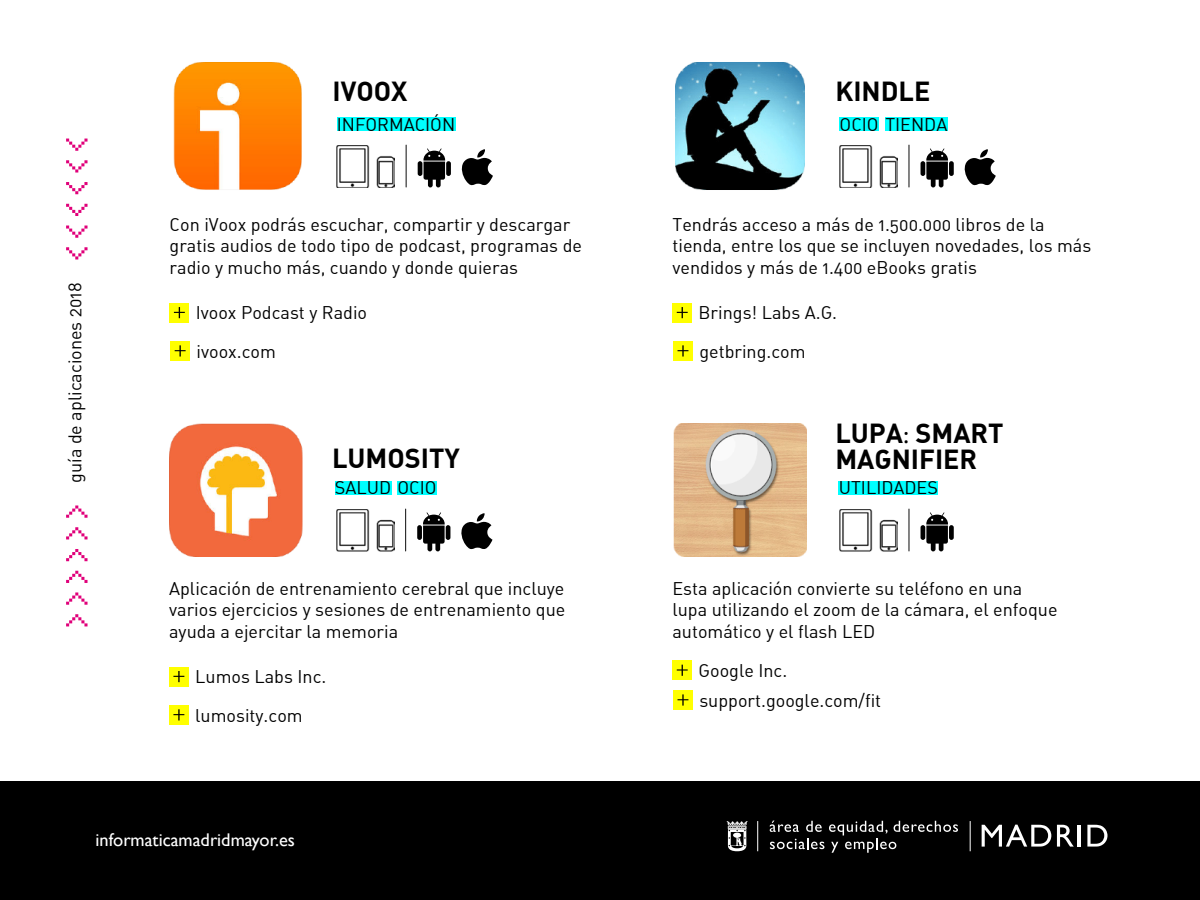
<style>
.page{position:relative;width:1200px;height:900px;background:#fff}
.page>*{position:absolute;margin:0;border:0;box-sizing:border-box;transform-origin:0 0}
.t1{font:700 27px/25.5px "DIN Alternate";color:#000}
.t2{font:18.3px "Gill Sans";color:#fff}
.t3{font:18px/21.6px "DIN Alternate";color:#000}
.s1{font-family:"Minion Pro";font-weight:400}
</style>
<div class="page">
<div style="left:0;top:782px;width:1200px;height:118px;background:#000"></div>
<svg style="left:726px;top:821px;width:22px;height:30px"></svg>
<hr style="left:970px;top:821px;width:1px;height:30px;background:#fff">
<hr style="left:757px;top:821px;width:1px;height:30px;background:#fff">
<svg style="left:982px;top:825px;width:69px;height:22px"></svg>
<svg style="left:1057px;top:825px;width:17px;height:22px"></svg>
<hr style="left:1078px;top:825px;width:3px;height:22px;background:#fff">
<svg style="left:1087px;top:825px;width:21px;height:22px"></svg>
<svg style="left:770px;top:821px;width:188px;height:32px"></svg>
<svg style="left:66px;top:549px;width:22px;height:12px"></svg>
<svg style="left:66px;top:527px;width:22px;height:12px"></svg>
<svg style="left:66px;top:506px;width:22px;height:12px"></svg>
<svg style="left:66px;top:614px;width:22px;height:12px"></svg>
<svg style="left:66px;top:592px;width:22px;height:13px"></svg>
<svg style="left:66px;top:571px;width:22px;height:12px"></svg>
<svg style="left:66px;top:204px;width:22px;height:12px"></svg>
<svg style="left:66px;top:226px;width:22px;height:12px"></svg>
<svg style="left:66px;top:247px;width:22px;height:13px"></svg>
<svg style="left:66px;top:139px;width:22px;height:12px"></svg>
<svg style="left:66px;top:160px;width:22px;height:13px"></svg>
<svg style="left:66px;top:182px;width:22px;height:12px"></svg>
<img style="left:170px;top:423px;width:133px;height:134px">
<div style="left:169px;top:667px;width:20px;height:19px;background:#ff0"></div>
<svg style="left:173px;top:671px;width:11px;height:11px"></svg>
<div style="left:169px;top:705px;width:20px;height:20px;background:#ff0"></div>
<svg style="left:173px;top:709px;width:11px;height:11px"></svg>
<img style="left:336px;top:509px;width:58px;height:42px">
<div style="left:417px;top:525px;width:5px;height:15px;background:#000;border-radius:2px"></div>
<svg style="left:423px;top:512px;width:22px;height:39px"></svg>
<hr style="left:446px;top:525px;width:4px;height:15px;background:#000;border-radius:2px">
<svg style="left:461px;top:513px;width:31px;height:36px"></svg>
<hr style="left:405px;top:509px;width:1px;height:42px;background:#000">
<div style="left:335px;top:481px;width:56px;height:13px;background:#0ff"></div>
<div style="left:398px;top:481px;width:39px;height:13px;background:#0ff"></div>
<img style="left:673px;top:423px;width:134px;height:134px">
<img style="left:840px;top:509px;width:57px;height:42px">
<hr style="left:921px;top:525px;width:4px;height:15px;background:#000;border-radius:2px">
<svg style="left:926px;top:512px;width:22px;height:39px"></svg>
<div style="left:949px;top:525px;width:5px;height:15px;background:#000;border-radius:2px"></div>
<hr style="left:909px;top:509px;width:1px;height:42px;background:#000">
<div style="left:672px;top:661px;width:20px;height:19px;background:#ff0"></div>
<svg style="left:677px;top:665px;width:11px;height:11px"></svg>
<div style="left:673px;top:690px;width:20px;height:20px;background:#ff0"></div>
<svg style="left:678px;top:694px;width:10px;height:12px"></svg>
<div style="left:839px;top:481px;width:99px;height:13px;background:#0ff"></div>
<img style="left:675px;top:62px;width:130px;height:128px">
<div style="left:840px;top:117px;width:39px;height:14px;background:#0ff"></div>
<div style="left:672px;top:303px;width:20px;height:19px;background:#ff0"></div>
<svg style="left:677px;top:307px;width:11px;height:11px"></svg>
<div style="left:673px;top:341px;width:20px;height:20px;background:#ff0"></div>
<svg style="left:678px;top:345px;width:10px;height:12px"></svg>
<div style="left:885px;top:117px;width:62px;height:14px;background:#0ff"></div>
<img style="left:840px;top:145px;width:57px;height:42px">
<hr style="left:921px;top:161px;width:4px;height:15px;background:#000;border-radius:2px">
<svg style="left:926px;top:148px;width:22px;height:39px"></svg>
<div style="left:949px;top:161px;width:5px;height:15px;background:#000;border-radius:2px"></div>
<svg style="left:964px;top:149px;width:32px;height:36px"></svg>
<hr style="left:909px;top:145px;width:1px;height:42px;background:#000">
<img style="left:173px;top:62px;width:129px;height:128px">
<div style="left:337px;top:117px;width:118px;height:14px;background:#0ff"></div>
<div style="left:170px;top:303px;width:19px;height:19px;background:#ff0"></div>
<svg style="left:174px;top:307px;width:11px;height:11px"></svg>
<div style="left:170px;top:341px;width:20px;height:20px;background:#ff0"></div>
<svg style="left:175px;top:345px;width:11px;height:12px"></svg>
<img style="left:337px;top:145px;width:58px;height:42px">
<hr style="left:418px;top:161px;width:4px;height:15px;background:#000;border-radius:2px">
<svg style="left:423px;top:148px;width:22px;height:39px"></svg>
<div style="left:446px;top:161px;width:5px;height:15px;background:#000;border-radius:2px"></div>
<svg style="left:461px;top:149px;width:32px;height:36px"></svg>
<hr style="left:406px;top:145px;width:1px;height:42px;background:#000">
<p class="t3" style="left:64px;top:483px;width:202px;rotate:-90deg">guía de aplicaciones 2018</p>
<h1 class="t1" style="left:333px;top:77px;width:76px">IVOOX</h1>
<p class="t3" style="left:337px;top:113px;width:120px">INFORMACIÓN</p>
<p class="t3" style="left:170px;top:213px;width:414px">Con iVoox podrás escuchar, compartir y descargar gratis audios de todo tipo de podcast, programas de radio y mucho más, cuando y donde quieras</p>
<p class="t3" style="left:196px;top:293px;width:173px;line-height:38.2px">Ivoox Podcast y Radio ivoox.com</p>
<h1 class="t1" style="left:332px;top:444px;width:129px">LUMOSITY</h1>
<p class="t3" style="left:335px;top:477px;width:103px">SALUD OCIO</p>
<p class="t3" style="left:169px;top:577px;width:398px;text-align:justify">Aplicación de entrenamiento cerebral que incluye varios ejercicios y sesiones de entrenamiento que ayuda a ejercitar la memoria</p>
<p class="t3" style="left:195px;top:657px;width:133px;line-height:38.2px">Lumos Labs Inc. lumosity.com</p>
<p class="t2" style="left:96px;top:829px;width:201px">informaticamadridmayor.es</p>
<h1 class="t1" style="left:835px;top:77px;width:97px">KINDLE</h1>
<p class="t3" style="left:840px;top:113px;width:109px">OCIO TIENDA</p>
<p class="t3" style="left:672px;top:213px;width:420px">Tendrás acceso a más de 1.500.000 libros de la tienda, entre los que se incluyen novedades, los más vendidos y más de 1.400 eBooks gratis</p>
<p class="t3" style="left:699px;top:293px;width:140px;line-height:38.2px">Brings! Labs A.G. getbring.com</p>
<h1 class="t1" style="left:835px;top:420px;width:170px">LUPA<span class="s1">:</span> SMART<br>MAGNIFIER</h1>
<p class="t3" style="left:839px;top:477px;width:101px">UTILIDADES</p>
<p class="t3" style="left:672px;top:577px;width:387px">Esta aplicación convierte su teléfono en una lupa utilizando el zoom de la cámara, el enfoque automático y el flash LED</p>
<p class="t3" style="left:699px;top:655px;width:184px;line-height:29.7px">Google Inc. support.google.com/fit</p>
</div>
